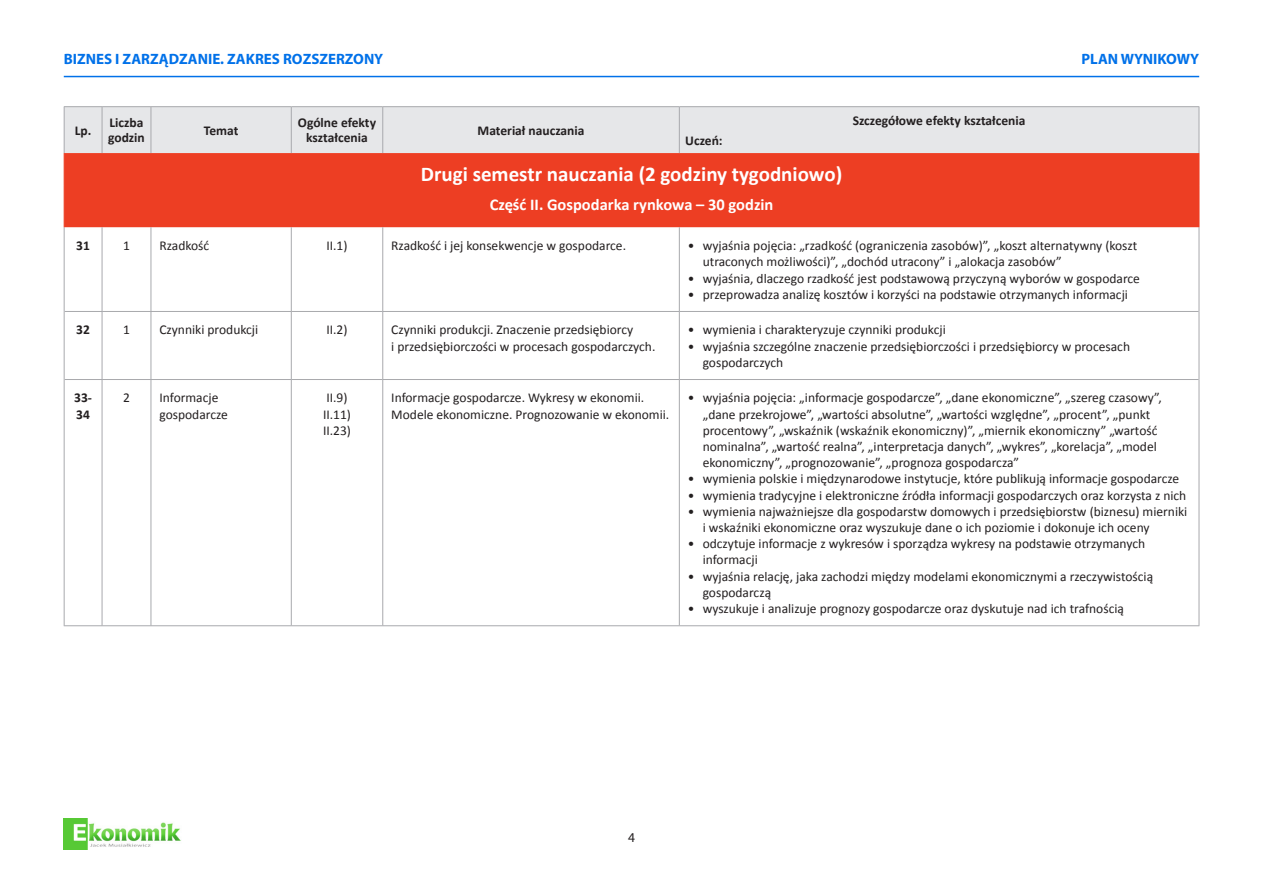
<style>
.page{position:relative;width:1263px;height:893px;background:#fff}
.page>*{position:absolute;margin:0;border:0;box-sizing:border-box;transform-origin:0 0}
.t1{font:700 21px "Calibri";color:#fff}
.t2{font:700 16.5px "Calibri";color:#fff}
.t3{font:700 15px "Myriad Pro";color:#0171e9}
.t4{font:13.5px/16.2px "Calibri";color:#231f20}
.t5{font:700 13.5px/15px "Calibri";color:#231f20}
.t6{font:13.5px "Myriad Pro";color:#231f20}
</style>
<div class="page">
<img style="left:64px;top:818px;width:117px;height:31px">
<hr style="left:64px;top:76px;width:1135px;height:1px;background:#0171e9">
<div style="left:65px;top:107px;width:1133px;height:46px;background:#e6e7e9"></div>
<div style="left:65px;top:153px;width:1133px;height:74px;background:#ed3e23"></div>
<hr style="left:102px;top:107px;width:1px;height:46px;background:#a8a9ad">
<hr style="left:151px;top:107px;width:1px;height:46px;background:#a8a9ad">
<hr style="left:291px;top:107px;width:1px;height:46px;background:#a8a9ad">
<hr style="left:382px;top:107px;width:1px;height:46px;background:#a8a9ad">
<hr style="left:679px;top:107px;width:1px;height:46px;background:#a8a9ad">
<hr style="left:102px;top:227px;width:1px;height:84px;background:#a8a9ad">
<hr style="left:151px;top:227px;width:1px;height:84px;background:#a8a9ad">
<hr style="left:291px;top:227px;width:1px;height:84px;background:#a8a9ad">
<hr style="left:382px;top:227px;width:1px;height:84px;background:#a8a9ad">
<hr style="left:679px;top:227px;width:1px;height:84px;background:#a8a9ad">
<hr style="left:65px;top:311px;width:37px;height:1px;background:#a8a9ad">
<hr style="left:102px;top:311px;width:49px;height:1px;background:#a8a9ad">
<hr style="left:102px;top:312px;width:1px;height:67px;background:#a8a9ad">
<hr style="left:151px;top:311px;width:140px;height:1px;background:#a8a9ad">
<hr style="left:151px;top:312px;width:1px;height:67px;background:#a8a9ad">
<hr style="left:291px;top:311px;width:92px;height:1px;background:#a8a9ad">
<hr style="left:291px;top:312px;width:1px;height:67px;background:#a8a9ad">
<hr style="left:383px;top:311px;width:296px;height:1px;background:#a8a9ad">
<hr style="left:382px;top:312px;width:1px;height:67px;background:#a8a9ad">
<hr style="left:679px;top:311px;width:519px;height:1px;background:#a8a9ad">
<hr style="left:679px;top:312px;width:1px;height:67px;background:#a8a9ad">
<hr style="left:65px;top:379px;width:37px;height:1px;background:#a8a9ad">
<hr style="left:102px;top:379px;width:49px;height:1px;background:#a8a9ad">
<hr style="left:102px;top:380px;width:1px;height:246px;background:#a8a9ad">
<hr style="left:151px;top:379px;width:140px;height:1px;background:#a8a9ad">
<hr style="left:151px;top:380px;width:1px;height:246px;background:#a8a9ad">
<hr style="left:291px;top:379px;width:92px;height:1px;background:#a8a9ad">
<hr style="left:291px;top:380px;width:1px;height:246px;background:#a8a9ad">
<hr style="left:383px;top:379px;width:296px;height:1px;background:#a8a9ad">
<hr style="left:382px;top:380px;width:1px;height:246px;background:#a8a9ad">
<hr style="left:679px;top:379px;width:519px;height:1px;background:#a8a9ad">
<hr style="left:679px;top:380px;width:1px;height:246px;background:#a8a9ad">
<hr style="left:64px;top:625px;width:38px;height:1px;background:#a8a9ad">
<hr style="left:102px;top:625px;width:49px;height:1px;background:#a8a9ad">
<hr style="left:151px;top:625px;width:140px;height:1px;background:#a8a9ad">
<hr style="left:291px;top:625px;width:92px;height:1px;background:#a8a9ad">
<hr style="left:383px;top:625px;width:296px;height:1px;background:#a8a9ad">
<hr style="left:679px;top:625px;width:520px;height:1px;background:#a8a9ad">
<hr style="left:64px;top:106px;width:38px;height:1px;background:#a8a9ad">
<hr style="left:64px;top:107px;width:1px;height:46px;background:#a8a9ad">
<hr style="left:102px;top:106px;width:49px;height:1px;background:#a8a9ad">
<hr style="left:151px;top:106px;width:140px;height:1px;background:#a8a9ad">
<hr style="left:291px;top:106px;width:92px;height:1px;background:#a8a9ad">
<hr style="left:383px;top:106px;width:296px;height:1px;background:#a8a9ad">
<hr style="left:679px;top:106px;width:520px;height:1px;background:#a8a9ad">
<hr style="left:1198px;top:107px;width:1px;height:46px;background:#a8a9ad">
<hr style="left:64px;top:227px;width:1px;height:84px;background:#a8a9ad">
<hr style="left:64px;top:311px;width:1px;height:68px;background:#a8a9ad">
<hr style="left:64px;top:379px;width:1px;height:247px;background:#a8a9ad">
<hr style="left:1198px;top:227px;width:1px;height:84px;background:#a8a9ad">
<hr style="left:1198px;top:311px;width:1px;height:68px;background:#a8a9ad">
<hr style="left:1198px;top:379px;width:1px;height:247px;background:#a8a9ad">
<hr style="left:64px;top:153px;width:1px;height:32px;background:#ed3e23">
<hr style="left:1198px;top:153px;width:1px;height:32px;background:#ed3e23">
<hr style="left:64px;top:185px;width:1px;height:42px;background:#ed3e23">
<hr style="left:1198px;top:185px;width:1px;height:42px;background:#ed3e23">
<p class="t3" style="left:64px;top:49px;width:321px">BIZNES I ZARZĄDZANIE. ZAKRES ROZSZERZONY</p>
<p class="t3" style="left:1081px;top:49px;width:119px">PLAN WYNIKOWY</p>
<p class="t5" style="left:75px;top:123px;width:18px">Lp.</p>
<p class="t5" style="left:108px;top:115px;width:38px">Liczba godzin</p>
<p class="t5" style="left:204px;top:123px;width:36px">Temat</p>
<p class="t5" style="left:298px;top:115px;width:80px;text-align:center">Ogólne efekty kształcenia</p>
<p class="t5" style="left:478px;top:123px;width:108px">Materiał nauczania</p>
<p class="t5" style="left:685px;top:133px;width:39px">Uczeń:</p>
<h1 class="t1" style="left:421px;top:160px;width:423px">Drugi semestr nauczania (2 godziny tygodniowo)</h1>
<p class="t2" style="left:490px;top:194px;width:285px">Część II. Gospodarka rynkowa – 30 godzin</p>
<p class="t5" style="left:853px;top:113px;width:174px">Szczegółowe efekty kształcenia</p>
<p class="t5" style="left:76px;top:238px;width:15px">31</p>
<p class="t4" style="left:123px;top:238px;width:8px">1</p>
<p class="t4" style="left:159px;top:238px;width:51px">Rzadkość</p>
<p class="t4" style="left:326px;top:238px;width:23px">II.1)</p>
<p class="t4" style="left:391px;top:238px;width:236px">Rzadkość i jej konsekwencje w gospodarce.</p>
<p class="t4" style="left:703px;top:238px;width:436px;text-indent:-15px">• wyjaśnia pojęcia: „rzadkość (ograniczenia zasobów)”, „koszt alternatywny (koszt utraconych możliwości)”, „dochód utracony” i „alokacja zasobów”</p>
<p class="t4" style="left:688px;top:270px;width:454px">• wyjaśnia, dlaczego rzadkość jest podstawową przyczyną wyborów w gospodarce</p>
<p class="t4" style="left:688px;top:286px;width:442px">• przeprowadza analizę kosztów i korzyści na podstawie otrzymanych informacji</p>
<p class="t5" style="left:76px;top:322px;width:15px">32</p>
<p class="t4" style="left:123px;top:322px;width:8px">1</p>
<p class="t4" style="left:159px;top:322px;width:100px">Czynniki produkcji</p>
<p class="t4" style="left:326px;top:322px;width:23px">II.2)</p>
<p class="t4" style="left:391px;top:322px;width:266px">Czynniki produkcji. Znaczenie przedsiębiorcy<br>i przedsiębiorczości w procesach gospodarczych.</p>
<p class="t4" style="left:688px;top:322px;width:259px">• wymienia i charakteryzuje czynniki produkcji</p>
<p class="t4" style="left:703px;top:338px;width:429px;text-indent:-15px">• wyjaśnia szczególne znaczenie przedsiębiorczości i przedsiębiorcy w procesach gospodarczych</p>
<p class="t5" style="left:74px;top:390px;width:19px;line-height:16.2px">33-<br>34</p>
<p class="t4" style="left:123px;top:390px;width:8px">2</p>
<p class="t4" style="left:159px;top:390px;width:70px">Informacje gospodarcze</p>
<p class="t4" style="left:323px;top:390px;width:29px">II.9)<br>II.11)<br>II.23)</p>
<p class="t4" style="left:391px;top:390px;width:280px">Informacje gospodarcze. Wykresy w ekonomii.<br>Modele ekonomiczne. Prognozowanie w ekonomii.</p>
<p class="t4" style="left:703px;top:390px;width:461px;text-indent:-15px">• wyjaśnia pojęcia: „informacje gospodarcze”, „dane ekonomiczne”, „szereg czasowy”, „dane przekrojowe”, „wartości absolutne”, „wartości względne”, „procent”, „punkt procentowy”, „wskaźnik (wskaźnik ekonomiczny)”, „miernik ekonomiczny” „wartość nominalna”, „wartość realna”, „interpretacja danych”, „wykres”, „korelacja”, „model ekonomiczny”, „prognozowanie”, „prognoza gospodarcza”</p>
<p class="t4" style="left:688px;top:471px;width:493px">• wymienia polskie i międzynarodowe instytucje, które publikują informacje gospodarcze</p>
<p class="t4" style="left:688px;top:487px;width:500px">• wymienia tradycyjne i elektroniczne źródła informacji gospodarczych oraz korzysta z nich</p>
<p class="t4" style="left:703px;top:503px;width:486px;text-indent:-15px">• wymienia najważniejsze dla gospodarstw domowych i przedsiębiorstw (biznesu) mierniki i wskaźniki ekonomiczne oraz wyszukuje dane o ich poziomie i dokonuje ich oceny</p>
<p class="t4" style="left:703px;top:536px;width:444px;text-indent:-15px">• odczytuje informacje z wykresów i sporządza wykresy na podstawie otrzymanych informacji</p>
<p class="t4" style="left:703px;top:568px;width:452px;text-indent:-15px">• wyjaśnia relację, jaka zachodzi między modelami ekonomicznymi a rzeczywistością gospodarczą</p>
<p class="t4" style="left:688px;top:600px;width:438px">• wyszukuje i analizuje prognozy gospodarcze oraz dyskutuje nad ich trafnością</p>
<p class="t6" style="left:628px;top:829px;width:8px">4</p>
</div>
